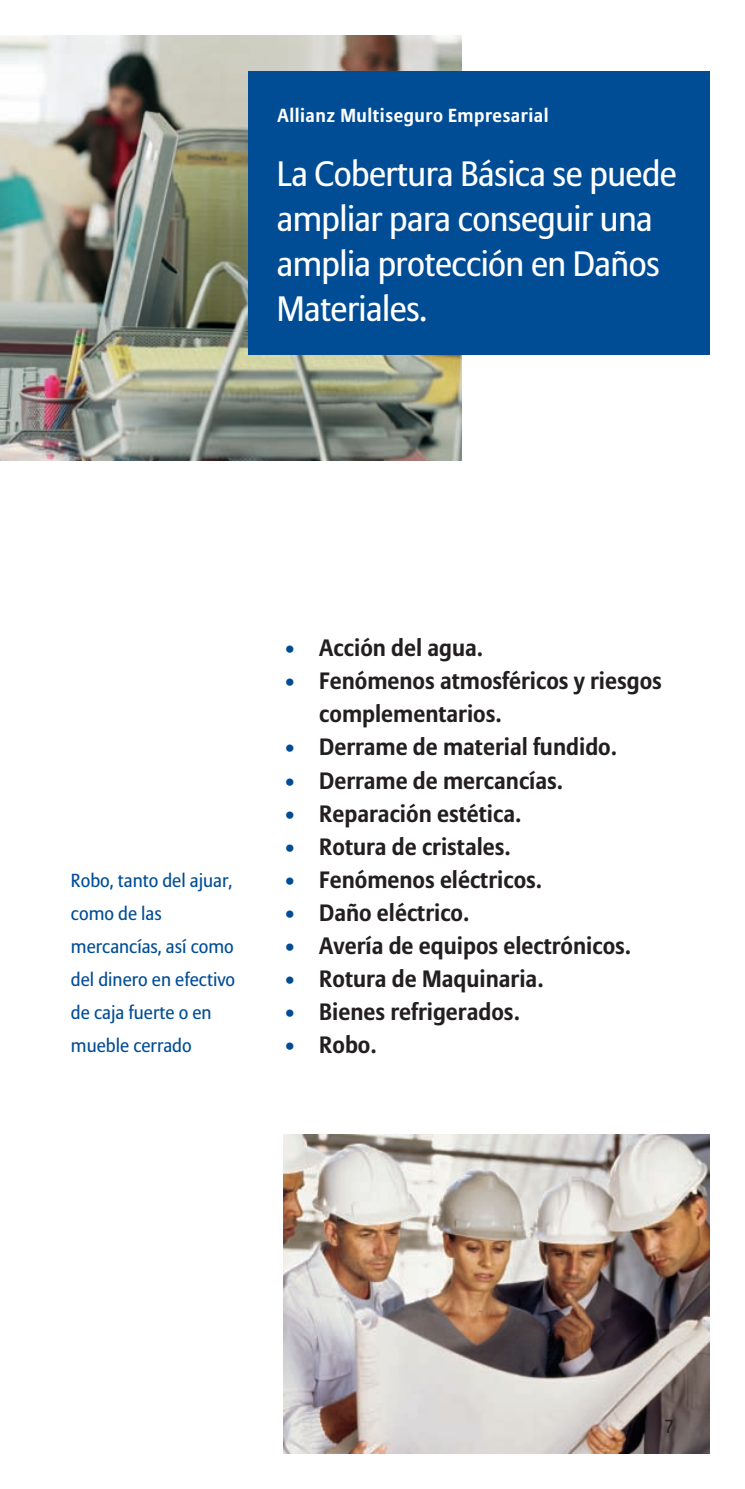
<style>
.page{position:relative;width:745px;height:1489px;background:#fff}
.page>*{position:absolute;margin:0;border:0;box-sizing:border-box;transform-origin:0 0}
.t1{font:35px/45px "Allianz Sans";letter-spacing:-.015em;color:#fff}
.t2{font:700 23.5px/33px "Allianz Sans";color:#231f20}
.t3{font:18.75px/33px "Allianz Sans";color:#014d95}
.t4{font:700 18.75px "Allianz Sans";letter-spacing:.03em;color:#fff}
.t5{font:18.75px "Allianz Sans";color:#231f20}
.s1{font-weight:400;color:#014d95}
</style>
<div class="page">
<img style="left:283px;top:1134px;width:426px;height:319px">
<img style="left:0;top:35px;width:461px;height:426px">
<div style="left:248px;top:71px;width:461px;height:283px;background:#014d95"></div>
<p class="t4" style="left:277px;top:104px;width:272px">Allianz Multiseguro Empresarial</p>
<h1 class="t1" style="left:276px;top:151px;width:401px">La Cobertura Básica se puede ampliar para conseguir una amplia protección en Daños<br>Materiales.</h1>
<p class="t3" style="left:71px;top:863px;width:166px">Robo, tanto del ajuar, como de las mercancías, así como del dinero en efectivo de caja fuerte o en mueble cerrado</p>
<p class="t2" style="left:283px;top:631px;width:201px"><span class="s1">•</span> Acción del agua.</p>
<p class="t2" style="left:319px;top:664px;width:344px;text-indent:-35px"><span class="s1">•</span> Fenómenos atmosféricos y riesgos complementarios.</p>
<p class="t2" style="left:283px;top:730px;width:335px"><span class="s1">•</span> Derrame de material fundido.</p>
<p class="t2" style="left:283px;top:763px;width:281px"><span class="s1">•</span> Derrame de mercancías.</p>
<p class="t2" style="left:283px;top:797px;width:239px"><span class="s1">•</span> Reparación estética.</p>
<p class="t2" style="left:283px;top:830px;width:228px"><span class="s1">•</span> Rotura de cristales.</p>
<p class="t2" style="left:283px;top:863px;width:260px"><span class="s1">•</span> Fenómenos eléctricos.</p>
<p class="t2" style="left:283px;top:896px;width:187px"><span class="s1">•</span> Daño eléctrico.</p>
<p class="t2" style="left:283px;top:929px;width:349px"><span class="s1">•</span> Avería de equipos electrónicos.</p>
<p class="t2" style="left:283px;top:962px;width:261px"><span class="s1">•</span> Rotura de Maquinaria.</p>
<p class="t2" style="left:283px;top:995px;width:237px"><span class="s1">•</span> Bienes refrigerados.</p>
<p class="t2" style="left:283px;top:1028px;width:95px"><span class="s1">•</span> Robo.</p>
<p class="t5" style="left:663px;top:1414px;width:11px">7</p>
</div>
